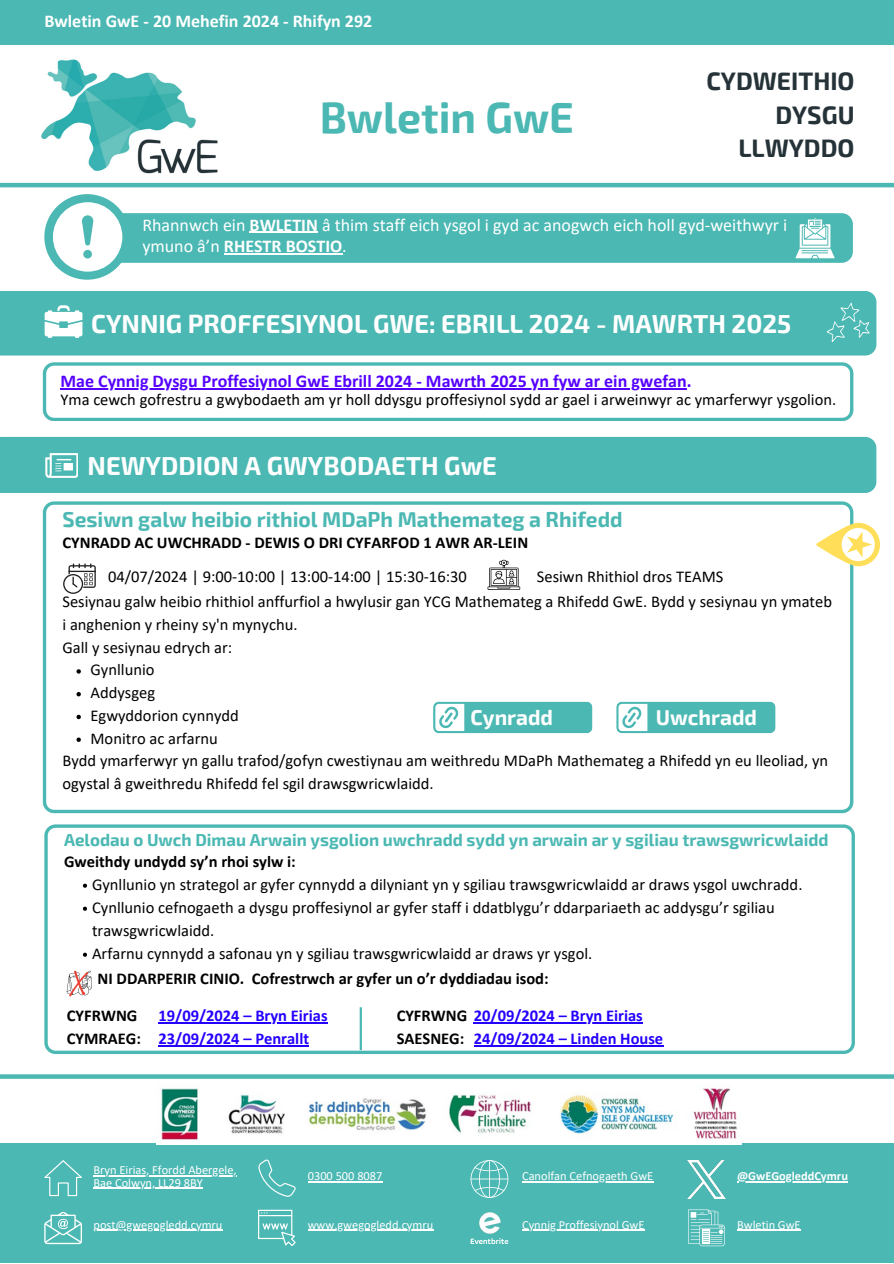
<style>
.page{position:relative;width:894px;height:1264px;background:#fff}
.page>*{position:absolute;margin:0;border:0;box-sizing:border-box;transform-origin:0 0}
.t1{font:700 42.75px "Exo 2";color:#4bb8b3}
.t2{font:700 25.5px "Exo 2";color:#fff}
.t3{font:700 24.75px/33.8px "Exo 2";color:#253238;text-align:right}
.t4{font:700 21px "Exo 2";color:#4bb8b3}
.t5{font:700 21px "Exo 2";color:#fff}
.t6{font:18px "Calibri";color:#fff}
.t7{font:700 18px "Calibri";color:#50f}
.t8{font:700 18px "Calibri";color:#fff}
.t9{font:700 16.95px "Exo 2";color:#4bb8b3}
.t10{font:16.5px/23px "Calibri";color:#000}
.t11{font:700 16.5px/22.5px "Calibri";color:#000}
.t12{font:700 16.5px "Calibri";color:#2400ff}
.t13{font:12.45px "Calibri";color:#fff}
.t14{font:700 12.45px "Calibri";color:#fff}
.s1{font-weight:700}
.s2{font-weight:400}
.s3{color:#000}
</style>
<div class="page">
<div style="left:0;top:0;width:893px;height:44px;background:#4bb8b3"></div>
<div style="left:0;top:1143px;width:893px;height:120px;background:#4bb8b3"></div>
<hr style="left:93px;top:1175px;width:144px;height:1px;background:#fff">
<hr style="left:93px;top:1187px;width:110px;height:1px;background:#fff">
<hr style="left:308px;top:1181px;width:74px;height:1px;background:#fff">
<hr style="left:522px;top:1181px;width:131px;height:1px;background:#fff">
<hr style="left:736px;top:1181px;width:111px;height:1px;background:#fff">
<hr style="left:93px;top:1229px;width:129px;height:1px;background:#fff">
<hr style="left:308px;top:1229px;width:125px;height:1px;background:#fff">
<hr style="left:522px;top:1229px;width:122px;height:1px;background:#fff">
<hr style="left:736px;top:1229px;width:64px;height:1px;background:#fff">
<svg style="left:44px;top:1160px;width:37px;height:36px"></svg>
<svg style="left:258px;top:1159px;width:38px;height:37px"></svg>
<svg style="left:470px;top:1160px;width:38px;height:37px"></svg>
<hr style="left:470px;top:1178px;width:38px;height:1px;background:#fff">
<svg style="left:44px;top:1211px;width:38px;height:33px"></svg>
<svg style="left:258px;top:1209px;width:38px;height:36px"></svg>
<svg style="left:470px;top:1238px;width:38px;height:5px"></svg>
<img style="left:479px;top:1212px;width:22px;height:22px">
<img style="left:687px;top:1160px;width:38px;height:38px">
<img style="left:31px;top:59px;width:196px;height:124px">
<hr style="left:0;top:183px;width:893px;height:4px;background:#4bb8b3">
<svg style="left:0;top:1074px;width:893px;height:4px;background:#58bdb8"></svg>
<div style="left:102px;top:213px;width:750px;height:50px;background:#4bb8b3;border-radius:11px"></div>
<div style="left:44px;top:194px;width:86px;height:86px;background:#4bb8b3;border-radius:50%"></div>
<div style="left:53px;top:202px;width:69px;height:69px;background:#fff;border-radius:50%"></div>
<svg style="left:82px;top:215px;width:11px;height:30px"></svg>
<div style="left:83px;top:250px;width:9px;height:8px;background:#4bb8b3;border-radius:50%"></div>
<div style="left:0;top:291px;width:876px;height:64px;background:#4bb8b3"></div>
<svg style="left:45px;top:305px;width:37px;height:33px"></svg>
<svg style="left:43px;top:362px;width:810px;height:59px"></svg>
<svg style="left:795px;top:218px;width:39px;height:40px"></svg>
<svg style="left:826px;top:302px;width:43px;height:40px;background:#5cbeba"></svg>
<div style="left:0;top:437px;width:876px;height:56px;background:#4bb8b3"></div>
<svg style="left:45px;top:453px;width:33px;height:25px"></svg>
<img style="left:156px;top:1085px;width:585px;height:59px">
<svg style="left:44px;top:824px;width:810px;height:230px"></svg>
<svg style="left:83px;top:883px;width:4px;height:4px"></svg>
<svg style="left:83px;top:906px;width:4px;height:4px"></svg>
<svg style="left:83px;top:952px;width:4px;height:4px"></svg>
<svg style="left:67px;top:970px;width:24px;height:26px"></svg>
<hr style="left:158px;top:1022px;width:169px;height:1px;background:#2400ff">
<hr style="left:158px;top:1045px;width:151px;height:1px;background:#2400ff">
<hr style="left:473px;top:1022px;width:169px;height:1px;background:#2400ff">
<hr style="left:473px;top:1045px;width:190px;height:1px;background:#2400ff">
<hr style="left:359px;top:1007px;width:3px;height:43px;background:#4bb8b3">
<svg style="left:688px;top:1209px;width:36px;height:37px"></svg>
<svg style="left:43px;top:501px;width:810px;height:312px"></svg>
<svg style="left:76px;top:669px;width:5px;height:4px"></svg>
<svg style="left:76px;top:692px;width:5px;height:4px"></svg>
<svg style="left:76px;top:714px;width:5px;height:5px"></svg>
<svg style="left:76px;top:737px;width:5px;height:5px"></svg>
<svg style="left:816px;top:523px;width:63px;height:43px"></svg>
<svg style="left:63px;top:563px;width:33px;height:31px"></svg>
<svg style="left:487px;top:559px;width:33px;height:31px"></svg>
<hr style="left:60px;top:388px;width:626px;height:1px;background:#50f">
<hr style="left:249px;top:232px;width:69px;height:1px;background:#fff">
<hr style="left:224px;top:253px;width:118px;height:1px;background:#fff">
<svg style="left:433px;top:701px;width:159px;height:32px;background:#67c3be"></svg>
<svg style="left:616px;top:701px;width:159px;height:32px;background:#67c3bf"></svg>
<p class="t8" style="left:44px;top:13px;width:329px">Bwletin GwE - 20 Mehefin 2024 - Rhifyn 292</p>
<p class="t1" style="left:319px;top:90px;width:256px">Bwletin GwE</p>
<p class="t3" style="left:706px;top:63px;width:150px">CYDWEITHIO<br>DYSGU<br>LLWYDDO</p>
<p class="t6" style="left:142px;top:217px;width:646px">Rhannwch ein <span class="s1">BWLETIN</span> â thim staff eich ysgol i gyd ac anogwch eich holl gyd-weithwyr i</p>
<p class="t8" style="left:142px;top:238px;width:206px"><span class="s2">ymuno â’n</span> RHESTR BOSTIO<span class="s2">.</span></p>
<p class="t2" style="left:91px;top:307px;width:701px">CYNNIG PROFFESIYNOL GWE: EBRILL 2024 - MAWRTH 2025</p>
<p class="t7" style="left:60px;top:374px;width:632px">Mae Cynnig Dysgu Proffesiynol GwE Ebrill 2024 - Mawrth 2025 yn fyw ar ein gwefan.</p>
<p class="t10" style="left:60px;top:389px;width:777px">Yma cewch gofrestru a gwybodaeth am yr holl ddysgu proffesiynol sydd ar gael i arweinwyr ac ymarferwyr ysgolion.</p>
<p class="t2" style="left:88px;top:449px;width:411px">NEWYDDION A GWYBODAETH GwE</p>
<p class="t4" style="left:62px;top:505px;width:561px">Sesiwn galw heibio rithiol MDaPh Mathemateg a Rhifedd</p>
<p class="t11" style="left:62px;top:532px;width:467px">CYNRADD AC UWCHRADD - DEWIS O DRI CYFARFOD 1 AWR AR-LEIN</p>
<p class="t10" style="left:108px;top:567px;width:360px">04/07/2024 | 9:00-10:00 | 13:00-14:00 | 15:30-16:30</p>
<p class="t10" style="left:537px;top:567px;width:188px">Sesiwn Rhithiol dros TEAMS</p>
<p class="t10" style="left:62px;top:591px;width:770px">Sesiynau galw heibio rhithiol anffurfiol a hwylusir gan YCG Mathemateg a Rhifedd GwE. Bydd y sesiynau yn ymateb</p>
<p class="t10" style="left:62px;top:614px;width:236px">i anghenion y rheiny sy'n mynychu.</p>
<p class="t10" style="left:62px;top:637px;width:171px">Gall y sesiynau edrych ar:</p>
<p class="t10" style="left:90px;top:659px;width:65px">Gynllunio</p>
<p class="t10" style="left:90px;top:682px;width:66px">Addysgeg</p>
<p class="t10" style="left:90px;top:705px;width:150px">Egwyddorion cynnydd</p>
<p class="t10" style="left:90px;top:728px;width:129px">Monitro ac arfarnu</p>
<p class="t10" style="left:62px;top:750px;width:767px">Bydd ymarferwyr yn gallu trafod/gofyn cwestiynau am weithredu MDaPh Mathemateg a Rhifedd yn eu lleoliad, yn</p>
<p class="t10" style="left:62px;top:773px;width:372px">ogystal â gweithredu Rhifedd fel sgil drawsgwricwlaidd.</p>
<p class="t5" style="left:470px;top:704px;width:84px">Cynradd</p>
<p class="t5" style="left:655px;top:704px;width:103px">Uwchradd</p>
<h3 class="t9" style="left:64px;top:828px;width:765px">Aelodau o Uwch Dimau Arwain ysgolion uwchradd sydd yn arwain ar y sgiliau trawsgwricwlaidd</h3>
<p class="t11" style="left:64px;top:851px;width:233px">Gweithdy undydd sy’n rhoi sylw i:</p>
<h4 class="t10" style="left:92px;top:874px;width:711px">Gynllunio yn strategol ar gyfer cynnydd a dilyniant yn y sgiliau trawsgwricwlaidd ar draws ysgol uwchradd.</h4>
<p class="t10" style="left:92px;top:897px;width:684px">Cynllunio cefnogaeth a dysgu proffesiynol ar gyfer staff i ddatblygu’r ddarpariaeth ac addysgu’r sgiliau trawsgwricwlaidd.</p>
<h4 class="t10" style="left:92px;top:943px;width:501px">Arfarnu cynnydd a safonau yn y sgiliau trawsgwricwlaidd ar draws yr ysgol.</h4>
<p class="t11" style="left:98px;top:968px;width:452px">NI DDARPERIR CINIO. Cofrestrwch ar gyfer un o’r dyddiadau isod:</p>
<p class="t11" style="left:67px;top:1006px;width:76px">CYFRWNG<br>CYMRAEG:</p>
<p class="t12" style="left:158px;top:1009px;width:170px">19/09/2024 – Bryn Eirias</p>
<p class="t12" style="left:396px;top:1009px;width:248px"><span class="s3">CYFRWNG</span> 20/09/2024 – Bryn Eirias</p>
<p class="t11" style="left:396px;top:1028px;width:69px">SAESNEG:</p>
<p class="t12" style="left:473px;top:1031px;width:191px">24/09/2024 – Linden House</p>
<p class="t12" style="left:158px;top:1031px;width:152px">23/09/2024 – Penrallt</p>
<h5 class="t13" style="left:93px;top:1164px;width:144px">Bryn Eirias, Ffordd Abergele,</h5>
<p class="t13" style="left:93px;top:1177px;width:111px">Bae Colwyn, LL29 8BY</p>
<h1 class="t13" style="left:308px;top:1171px;width:76px">0300 500 8087</h1>
<h2 class="t13" style="left:522px;top:1171px;width:133px">Canolfan Cefnogaeth GwE</h2>
<p class="t14" style="left:736px;top:1171px;width:112px">@GwEGogleddCymru</p>
<p class="t13" style="left:93px;top:1219px;width:130px">post@gwegogledd.cymru</p>
<p class="t13" style="left:308px;top:1219px;width:127px">www.gwegogledd.cymru</p>
<p class="t13" style="left:522px;top:1219px;width:124px">Cynnig Proffesiynol GwE</p>
<p class="t13" style="left:736px;top:1219px;width:65px">Bwletin GwE</p>
</div>
